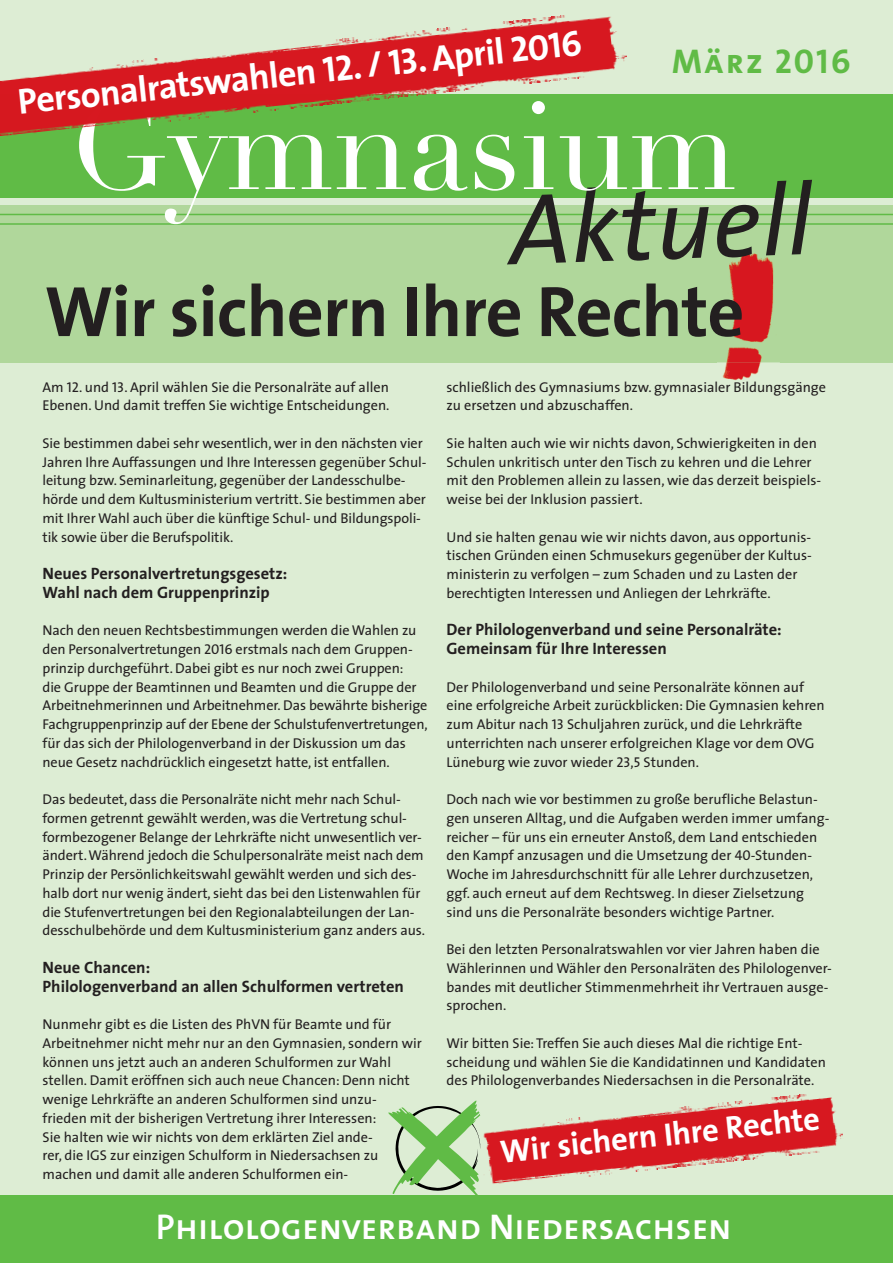
<style>
.page{position:relative;width:893px;height:1263px;background:#ddedd4}
.page>*{position:absolute;margin:0;border:0;box-sizing:border-box;transform-origin:0 0}
.t1{font:123px "Didot";color:#fff}
.t2{font:italic 101.4px "The Sans";color:#231f20}
.t3{font:700 72px "The Sans";letter-spacing:-.01em;color:#231f20}
.t4{font:700 36.3px "The Sans";color:#fff}
.t5{font:36px "The Sans Semi Bold Caps";letter-spacing:.005em;color:#fff}
.t6{font:34.5px "The Sans Bold Caps";letter-spacing:.06em;color:#60bb46}
.t7{font:700 32.55px "The Sans";color:#fff}
.t8{font:700 16.5px/18.8px "The Sans";color:#231f20}
.t9{font:14.25px/18.8px "The Sans";color:#231f20}
.s1{font-family:"The Sans Bold Caps";font-weight:400}
.s2{font-family:"The Sans Caps"}
</style>
<div class="page">
<div style="left:0;top:205px;width:893px;height:157px;background:#b0d79b"></div>
<hr style="left:0;top:214px;width:893px;height:1px;background:#60bb46">
<hr style="left:0;top:223px;width:893px;height:2px;background:#60bb46">
<div style="left:0;top:95px;width:893px;height:103px;background:#60bb46"></div>
<img style="left:717px;top:362px;width:63px;height:19px">
<img style="left:726px;top:252px;width:48px;height:110px">
<div style="left:0;top:1195px;width:893px;height:68px;background:#60bb46"></div>
<img style="left:0;top:15px;width:628px;height:121px">
<svg style="left:388px;top:1100px;width:91px;height:95px"></svg>
<img style="left:479px;top:1094px;width:364px;height:90px">
<h3 class="t4" style="left:16px;top:88px;width:568px;rotate:-6deg">Personalratswahlen <span class="s1">12</span>. / <span class="s1">13</span>. April <span class="s1">2016</span></h3>
<h3 class="t6" style="left:672px;top:49px;width:180px">März 2016</h3>
<h1 class="t1" style="left:70px;top:73px;width:669px">Gymnasium</h1>
<h2 class="t2" style="left:508px;top:190px;width:305px;rotate:-2deg">Aktuell</h2>
<h3 class="t3" style="left:45px;top:283px;width:701px">Wir sichern Ihre Rechte</h3>
<p class="t9" style="left:42px;top:379px;width:348px">Am <span class="s2">12</span>. und <span class="s2">13</span>. April wählen Sie die Personalräte auf allen<br>Ebenen. Und damit treffen Sie wichtige Entscheidungen.</p>
<p class="t9" style="left:42px;top:435px;width:385px">Sie bestimmen dabei sehr wesentlich, wer in den nächsten vier Jahren Ihre Auffassungen und Ihre Interessen gegenüber Schul&shy;leitung bzw. Seminarleitung, gegenüber der Landesschulbe&shy;hörde und dem Kultusministerium vertritt. Sie bestimmen aber mit Ihrer Wahl auch über die künftige Schul- und Bildungspoli&shy;tik sowie über die Berufspolitik.</p>
<p class="t8" style="left:42px;top:566px;width:246px">Neues Personalvertretungsgesetz:<br>Wahl nach dem Gruppenprinzip</p>
<p class="t9" style="left:42px;top:622px;width:387px">Nach den neuen Rechtsbestimmungen werden die Wahlen zu den Personalvertretungen <span class="s2">2016</span> erstmals nach dem Gruppen&shy;prinzip durchgeführt. Dabei gibt es nur noch zwei Gruppen:<br>die Gruppe der Beamtinnen und Beamten und die Gruppe der Arbeitnehmerinnen und Arbeitnehmer. Das bewährte bisherige Fachgruppenprinzip auf der Ebene der Schulstufenvertretungen, für das sich der Philologenverband in der Diskussion um das neue Gesetz nachdrücklich eingesetzt hatte, ist entfallen.</p>
<p class="t9" style="left:42px;top:791px;width:384px">Das bedeutet, dass die Personalräte nicht mehr nach Schul&shy;formen getrennt gewählt werden, was die Vertretung schul&shy;formbezogener Belange der Lehrkräfte nicht unwesentlich ver&shy;ändert.Während jedoch die Schulpersonalräte meist nach dem Prinzip der Persönlichkeitswahl gewählt werden und sich des&shy;halb dort nur wenig ändert, sieht das bei den Listenwahlen für die Stufenvertretungen bei den Regionalabteilungen der Lan&shy;desschulbehörde und dem Kultusministerium ganz anders aus.</p>
<p class="t8" style="left:42px;top:959px;width:363px">Neue Chancen:<br>Philologenverband an allen Schulformen vertreten</p>
<p class="t9" style="left:42px;top:1016px;width:381px">Nunmehr gibt es die Listen des PhVN für Beamte und für Arbeitnehmer nicht mehr nur an den Gymnasien, sondern wir können uns jetzt auch an anderen Schulformen zur Wahl stellen. Damit eröffnen sich auch neue Chancen: Denn nicht wenige Lehrkräfte an anderen Schulformen sind unzu&shy;frieden mit der bisherigen Vertretung ihrer Interessen:<br>Sie halten wie wir nichts von dem erklärten Ziel ande-<br>rer, die IGS zur einzigen Schulform in Niedersachsen zu machen und damit alle anderen Schulformen ein-</p>
<p class="t9" style="left:446px;top:379px;width:381px">schließlich des Gymnasiums bzw. gymnasialer Bildungsgänge zu ersetzen und abzuschaffen.</p>
<p class="t9" style="left:446px;top:435px;width:376px">Sie halten auch wie wir nichts davon, Schwierigkeiten in den Schulen unkritisch unter den Tisch zu kehren und die Lehrer mit den Problemen allein zu lassen, wie das derzeit beispiels&shy;weise bei der Inklusion passiert.</p>
<p class="t9" style="left:446px;top:529px;width:367px">Und sie halten genau wie wir nichts davon, aus opportunis&shy;tischen Gründen einen Schmusekurs gegenüber der Kultus&shy;ministerin zu verfolgen – zum Schaden und zu Lasten der berechtigten Interessen und Anliegen der Lehrkräfte.</p>
<p class="t8" style="left:446px;top:622px;width:337px">Der Philologenverband und seine Personalräte:<br>Gemeinsam für Ihre Interessen</p>
<p class="t9" style="left:446px;top:679px;width:380px">Der Philologenverband und seine Personalräte können auf eine erfolgreiche Arbeit zurückblicken: Die Gymnasien kehren zum Abitur nach <span class="s2">13</span> Schuljahren zurück, und die Lehrkräfte unterrichten nach unserer erfolgreichen Klage vor dem OVG Lüneburg wie zuvor wieder <span class="s2">23</span>,<span class="s2">5</span> Stunden.</p>
<p class="t9" style="left:446px;top:791px;width:384px">Doch nach wie vor bestimmen zu große berufliche Belastun&shy;gen unseren Alltag, und die Aufgaben werden immer umfang&shy;reicher – für uns ein erneuter Anstoß, dem Land entschieden den Kampf anzusagen und die Umsetzung der <span class="s2">40</span>-Stunden-Woche im Jahresdurchschnitt für alle Lehrer durchzusetzen, ggf. auch erneut auf dem Rechtsweg. In dieser Zielsetzung sind uns die Personalräte besonders wichtige Partner.</p>
<p class="t9" style="left:446px;top:941px;width:387px">Bei den letzten Personalratswahlen vor vier Jahren haben die Wählerinnen und Wähler den Personalräten des Philologenver&shy;bandes mit deutlicher Stimmenmehrheit ihr Vertrauen ausge&shy;sprochen.</p>
<p class="t9" style="left:446px;top:1035px;width:381px">Wir bitten Sie: Treffen Sie auch dieses Mal die richtige Ent&shy;scheidung und wählen Sie die Kandidatinnen und Kandidaten des Philologenverbandes Niedersachsen in die Personalräte.</p>
<h3 class="t7" style="left:499px;top:1139px;width:323px;rotate:-6deg">Wir sichern Ihre Rechte</h3>
<h3 class="t5" style="left:156px;top:1215px;width:577px">Philologenverband Niedersachsen</h3>
</div>
